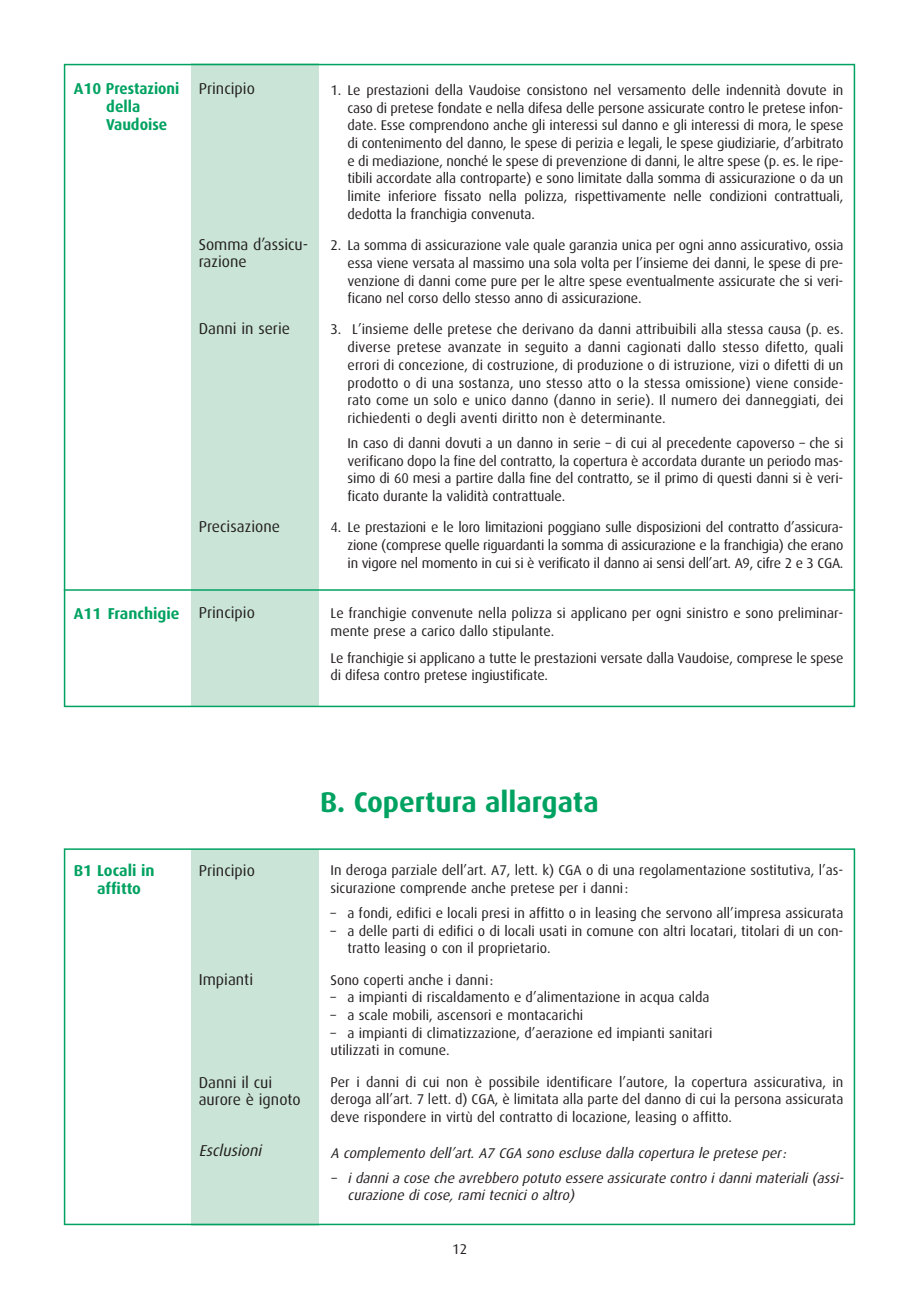
<style>
.page{position:relative;width:919px;height:1289px;background:#fff}
.page>*{position:absolute;margin:0;border:0;box-sizing:border-box;transform-origin:0 0}
.t1{font:700 28.5px "Dax";color:#00a261}
.t2{font:15.75px/17.7px "Dax";color:#231f20}
.t3{font:700 15.75px/17.7px "Dax";color:#00a261}
.t4{font:italic 15.75px "Dax";color:#231f20}
.t5{font:14.1px/17.7px "Dax";color:#231f20;text-align:justify}
.t6{font:italic 14.1px/17.7px "Dax";color:#231f20}
</style>
<div class="page">
<div style="left:191px;top:848px;width:128px;height:377px;background:#cae5d7"></div>
<div style="left:64px;top:848px;width:791px;height:377px;border:2px solid #00a261"></div>
<div style="left:191px;top:64px;width:128px;height:643px;background:#cae5d7"></div>
<hr style="left:64px;top:589px;width:791px;height:1px;background:#00a261">
<p class="t3" style="left:106px;top:81px;width:75px;text-indent:-32px">A10 Prestazioni della<br>Vaudoise</p>
<p class="t2" style="left:199px;top:81px;width:58px">Principio</p>
<p class="t2" style="left:199px;top:236px;width:111px">Somma d’assicu&shy;razione</p>
<p class="t2" style="left:199px;top:320px;width:93px">Danni in serie</p>
<p class="t2" style="left:199px;top:518px;width:83px">Precisazione</p>
<p class="t3" style="left:74px;top:605px;width:107px">A11 Franchigie</p>
<p class="t2" style="left:199px;top:604px;width:58px">Principio</p>
<p class="t5" style="left:347px;top:82px;width:497px;text-indent:-17px">1. Le prestazioni della Vaudoise consistono nel versamento delle indennità dovute in caso di pretese fondate e nella difesa delle persone assicurate contro le pretese infon&shy;date. Esse comprendono anche gli interessi sul danno e gli interessi di mora, le spese di contenimento del danno, le spese di perizia e legali, le spese giudiziarie, d’arbitrato e di mediazione, nonché le spese di prevenzione di danni, le altre spese (p. es. le ripe&shy;tibili accordate alla controparte) e sono limitate dalla somma di assicurazione o da un limite inferiore fissato nella polizza, rispettivamente nelle condizioni contrattuali, dedotta la franchigia convenuta.</p>
<p class="t5" style="left:347px;top:237px;width:497px;text-indent:-17px">2. La somma di assicurazione vale quale garanzia unica per ogni anno assicurativo, ossia essa viene versata al massimo una sola volta per l’insieme dei danni, le spese di pre&shy;venzione di danni come pure per le altre spese eventualmente assicurate che si veri&shy;ficano nel corso dello stesso anno di assicurazione.</p>
<p class="t5" style="left:347px;top:321px;width:497px;text-indent:-17px">3. L’insieme delle pretese che derivano da danni attribuibili alla stessa causa (p. es. diverse pretese avanzate in seguito a danni cagionati dallo stesso difetto, quali errori di concezione, di costruzione, di produzione o di istruzione, vizi o difetti di un prodotto o di una sostanza, uno stesso atto o la stessa omissione) viene conside&shy;rato come un solo e unico danno (danno in serie). Il numero dei danneggiati, dei richiedenti o degli aventi diritto non è determinante.</p>
<p class="t5" style="left:347px;top:435px;width:497px">In caso di danni dovuti a un danno in serie – di cui al precedente capoverso – che si verificano dopo la fine del contratto, la copertura è accordata durante un periodo mas&shy;simo di 60 mesi a partire dalla fine del contratto, se il primo di questi danni si è veri&shy;ficato durante la validità contrattuale.</p>
<p class="t5" style="left:347px;top:519px;width:497px;text-indent:-17px">4. Le prestazioni e le loro limitazioni poggiano sulle disposizioni del contratto d’assicura&shy;zione (comprese quelle riguardanti la somma di assicurazione e la franchigia) che erano in vigore nel momento in cui si è verificato il danno ai sensi dell’art. A9, cifre 2 e 3 CGA.</p>
<p class="t5" style="left:330px;top:605px;width:514px">Le franchigie convenute nella polizza si applicano per ogni sinistro e sono preliminar&shy;mente prese a carico dallo stipulante.</p>
<p class="t5" style="left:330px;top:649px;width:514px">Le franchigie si applicano a tutte le prestazioni versate dalla Vaudoise, comprese le spese di difesa contro pretese ingiustificate.</p>
<p class="t3" style="left:97px;top:862px;width:59px;text-indent:-23px">B1 Locali in affitto</p>
<p class="t2" style="left:199px;top:862px;width:58px">Principio</p>
<p class="t2" style="left:199px;top:971px;width:56px">Impianti</p>
<p class="t2" style="left:199px;top:1074px;width:103px">Danni il cui aurore è ignoto</p>
<p class="t4" style="left:199px;top:1143px;width:67px">Esclusioni</p>
<h1 class="t1" style="left:320px;top:789px;width:280px">B. Copertura allargata</h1>
<p class="t5" style="left:330px;top:862px;width:514px">In deroga parziale dell’art. A7, lett. k) CGA o di una regolamentazione sostitutiva, l’as&shy;sicurazione comprende anche pretese per i danni:</p>
<p class="t5" style="left:330px;top:905px;width:514px">– a fondi, edifici e locali presi in affitto o in leasing che servono all’impresa assicurata</p>
<p class="t5" style="left:347px;top:922px;width:497px;text-indent:-17px">– a delle parti di edifici o di locali usati in comune con altri locatari, titolari di un con&shy;tratto leasing o con il proprietario.</p>
<p class="t5" style="left:330px;top:971px;width:164px">Sono coperti anche i danni:</p>
<p class="t5" style="left:330px;top:989px;width:380px">– a impianti di riscaldamento e d’alimentazione in acqua calda</p>
<p class="t5" style="left:330px;top:1007px;width:254px">– a scale mobili, ascensori e montacarichi</p>
<p class="t5" style="left:330px;top:1024px;width:383px">– a impianti di climatizzazione, d’aerazione ed impianti sanitari utilizzati in comune.</p>
<p class="t5" style="left:330px;top:1073px;width:514px">Per i danni di cui non è possibile identificare l’autore, la copertura assicurativa, in deroga all’art. 7 lett. d) CGA, è limitata alla parte del danno di cui la persona assicurata deve rispondere in virtù del contratto di locazione, leasing o affitto.</p>
<p class="t6" style="left:330px;top:1144px;width:460px">A complemento dell’art. A7 CGA sono escluse dalla copertura le pretese per:</p>
<p class="t6" style="left:347px;top:1169px;width:500px;text-indent:-17px">– i danni a cose che avrebbero potuto essere assicurate contro i danni materiali (assi&shy;curazione di cose, rami tecnici o altro)</p>
<p class="t5" style="left:452px;top:1241px;width:16px">12</p>
</div>
